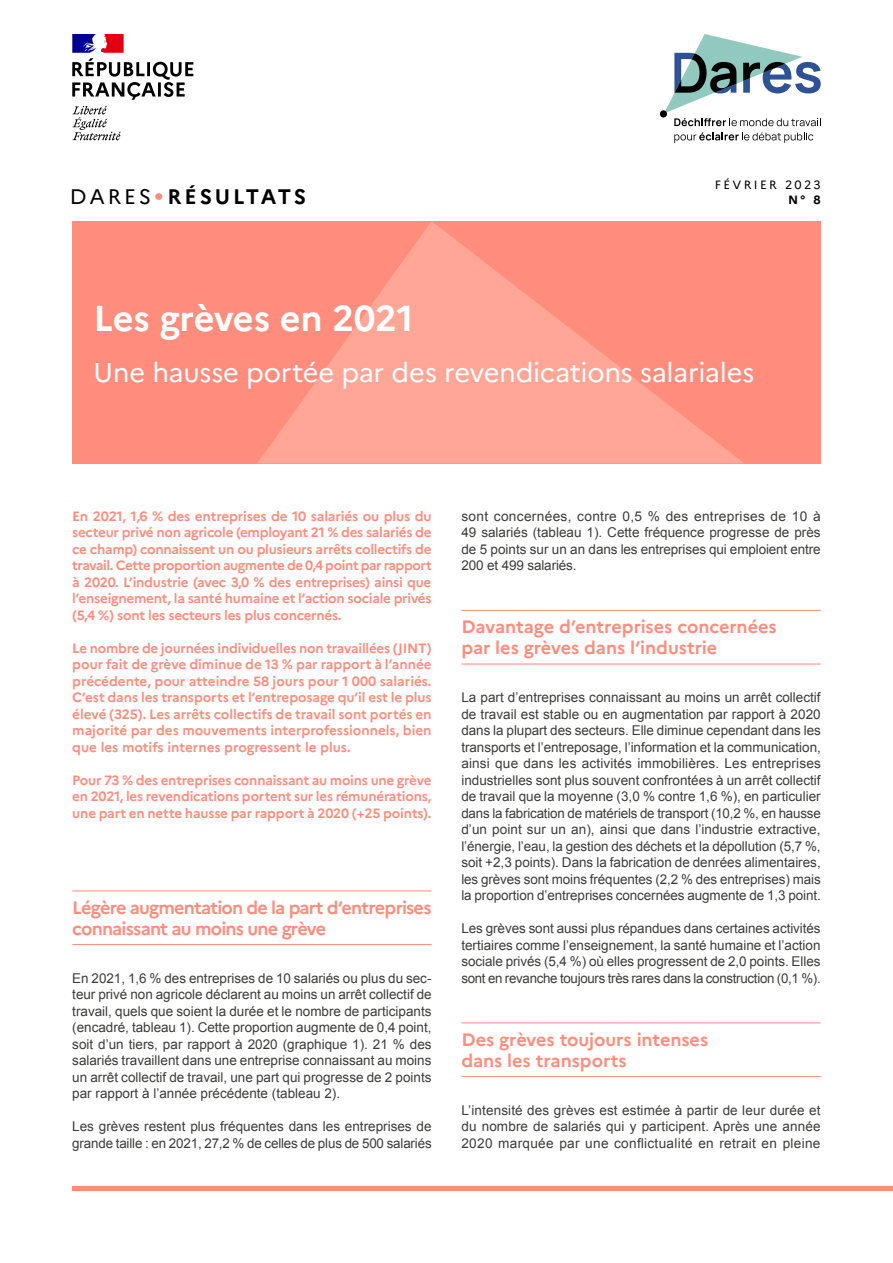
<style>
.page{position:relative;width:893px;height:1263px;background:#fff}
.page>*{position:absolute;margin:0;border:0;box-sizing:border-box;transform-origin:0 0}
.t1{font:700 36px "Marianne";letter-spacing:-.01em;color:#fff}
.t2{font:27px "Marianne";letter-spacing:-.01em;color:#fff}
.t3{font:700 21px "Marianne";letter-spacing:.13em;color:#000}
.t4{font:700 18px/21px "Marianne";letter-spacing:-.01em;color:#ff8d7e}
.t5{font:700 18px/21px "Marianne";letter-spacing:-.045em;color:#ff8d7e}
.t6{font:13.5px/16.5px "Arial";letter-spacing:-.005em;color:#3c3c3b;text-align:justify}
.t7{font:700 13.5px/16.5px "Marianne";letter-spacing:-.01em;color:#ff8d7e;text-align:justify}
.t8{font:12px "Marianne";letter-spacing:.2em;color:#000}
.t9{font:700 12px "Marianne";color:#000}
.s1{font-weight:400}
.s2{font-weight:400;font-size:27px;color:#ff8d7e}
</style>
<div class="page">
<div style="left:72px;top:1186px;width:821px;height:5px;background:#ff8d7e"></div>
<div style="left:72px;top:221px;width:749px;height:242px;background:#ff8d7e"></div>
<svg style="left:258px;top:221px;width:485px;height:242px"></svg>
<div style="left:660px;top:110px;width:7px;height:8px;background:#000;border-radius:50%"></div>
<svg style="left:674px;top:132px;width:139px;height:11px"></svg>
<svg style="left:664px;top:34px;width:157px;height:92px"></svg>
<svg style="left:72px;top:34px;width:121px;height:66px"></svg>
<svg style="left:72px;top:106px;width:49px;height:34px"></svg>
<hr style="left:72px;top:890px;width:360px;height:1px;background:#ff8d7e">
<hr style="left:72px;top:944px;width:360px;height:1px;background:#ff8d7e">
<hr style="left:461px;top:610px;width:360px;height:1px;background:#ff8d7e">
<hr style="left:461px;top:664px;width:360px;height:1px;background:#ff8d7e">
<hr style="left:461px;top:1022px;width:360px;height:1px;background:#ff8d7e">
<hr style="left:461px;top:1076px;width:360px;height:1px;background:#ff8d7e">
<h3 class="t3" style="left:70px;top:184px;width:238px"><span class="s1">DARES</span><span class="s2">•</span>RÉSULTATS</h3>
<p class="t8" style="left:715px;top:178px;width:107px">FÉVRIER 2023</p>
<p class="t9" style="left:788px;top:193px;width:34px">N° 8</p>
<h1 class="t1" style="left:94px;top:296px;width:321px">Les grèves en 2021</h1>
<h2 class="t2" style="left:94px;top:356px;width:662px">Une hausse portée par des revendications salariales</h2>
<p class="t7" style="left:72px;top:508px;width:361px">En 2021, 1,6 % des entreprises de 10 salariés ou plus du secteur privé non agricole (employant 21 % des salariés de ce champ) connaissent un ou plusieurs arrêts collectifs de travail. Cette proportion augmente de 0,4 point par rapport à 2020. L’industrie (avec 3,0 % des entreprises) ainsi que l’enseignement, la santé humaine et l’action sociale privés (5,4 %) sont les secteurs les plus concernés.</p>
<p class="t7" style="left:72px;top:640px;width:361px">Le nombre de journées individuelles non travaillées (JINT) pour fait de grève diminue de 13 % par rapport à l’année précédente, pour atteindre 58 jours pour 1 000 salariés.<br>C’est dans les transports et l’entreposage qu’il est le plus élevé (325). Les arrêts collectifs de travail sont portés en majorité par des mouvements interprofessionnels, bien que les motifs internes progressent le plus.</p>
<p class="t7" style="left:72px;top:772px;width:361px">Pour 73 % des entreprises connaissant au moins une grève en 2021, les revendications portent sur les rémunérations, une part en nette hausse par rapport à 2020 (+25 points).</p>
<h3 class="t5" style="left:72px;top:897px;width:361px">Légère augmentation de la part d’entreprises connaissant au moins une grève</h3>
<p class="t6" style="left:72px;top:970px;width:361px">En 2021, 1,6 % des entreprises de 10 salariés ou plus du sec&shy;teur privé non agricole déclarent au moins un arrêt collectif de travail, quels que soient la durée et le nombre de participants (encadré, tableau 1). Cette proportion augmente de 0,4 point, soit d’un tiers, par rapport à 2020 (graphique 1). 21 % des salariés travaillent dans une entreprise connaissant au moins un arrêt collectif de travail, une part qui progresse de 2 points par rapport à l’année précédente (tableau 2).</p>
<p class="t6" style="left:72px;top:1118px;width:361px">Les grèves restent plus fréquentes dans les entreprises de grande taille : en 2021, 27,2 % de celles de plus de 500 salariés</p>
<p class="t6" style="left:461px;top:508px;width:361px">sont concernées, contre 0,5 % des entreprises de 10 à 49 salariés (tableau 1). Cette fréquence progresse de près de 5 points sur un an dans les entreprises qui emploient entre 200 et 499 salariés.</p>
<h3 class="t4" style="left:461px;top:616px;width:317px">Davantage d’entreprises concernées par les grèves dans l’industrie</h3>
<p class="t6" style="left:461px;top:689px;width:361px">La part d’entreprises connaissant au moins un arrêt collectif de travail est stable ou en augmentation par rapport à 2020 dans la plupart des secteurs. Elle diminue cependant dans les transports et l’entreposage, l’information et la communication, ainsi que dans les activités immobilières. Les entreprises industrielles sont plus souvent confrontées à un arrêt collectif de travail que la moyenne (3,0 % contre 1,6 %), en particulier dans la fabrication de matériels de transport (10,2 %, en hausse d’un point sur un an), ainsi que dans l’industrie extractive, l’énergie, l’eau, la gestion des déchets et la dépollution (5,7 %, soit +2,3 points). Dans la fabrication de denrées alimentaires, les grèves sont moins fréquentes (2,2 % des entreprises) mais la proportion d’entreprises concernées augmente de 1,3 point.</p>
<p class="t6" style="left:461px;top:920px;width:361px">Les grèves sont aussi plus répandues dans certaines activités tertiaires comme l’enseignement, la santé humaine et l’action sociale privés (5,4 %) où elles progressent de 2,0 points. Elles sont en revanche toujours très rares dans la construction (0,1 %).</p>
<h3 class="t4" style="left:461px;top:1029px;width:248px">Des grèves toujours intenses dans les transports</h3>
<p class="t6" style="left:461px;top:1102px;width:361px">L’intensité des grèves est estimée à partir de leur durée et du nombre de salariés qui y participent. Après une année 2020 marquée par une conflictualité en retrait en pleine</p>
</div>
